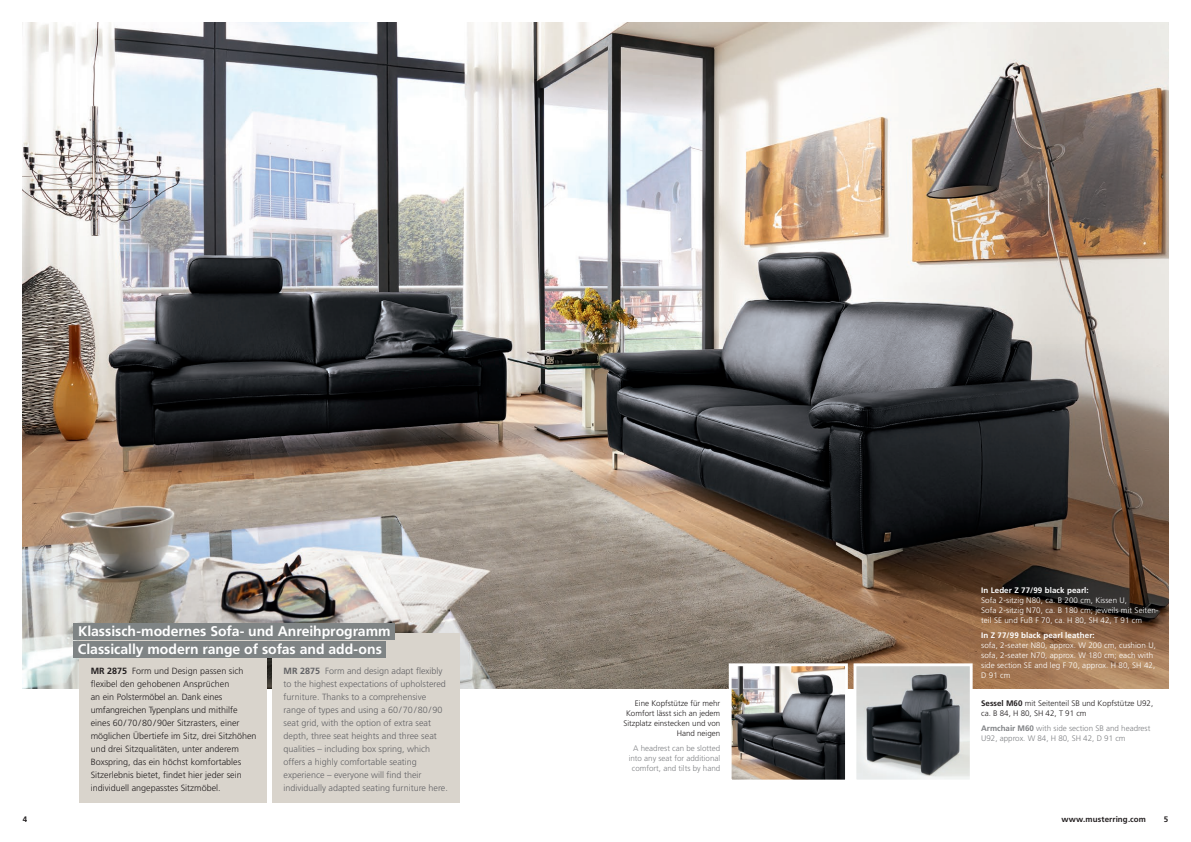
<style>
.page{position:relative;width:1191px;height:842px;background:#fff}
.page>*{position:absolute;margin:0;border:0;box-sizing:border-box;transform-origin:0 0}
.t1{font:700 14px/18.4px "Frutiger LT Std";letter-spacing:-.005em;color:#fff}
.t2{font:300 9px/13px "Frutiger LT Std";color:#636366}
.t3{font:300 9px/13px "Frutiger LT Std";color:#231f20}
.t4{font:700 9px "Frutiger LT Std";color:#231f20}
.t5{font:300 8px/10px "Frutiger LT Std";letter-spacing:.01em;color:#fff}
.t6{font:300 8px/10px "Frutiger LT Std";color:#231f20;text-align:right}
.t7{font:300 8px/10px "Frutiger LT Std";color:#808285;text-align:center}
.t8{font:700 8px "Frutiger LT Std";letter-spacing:.01em;color:#fff}
.t9{font:700 8px "Frutiger LT Std";letter-spacing:.015em;color:#231f20}
.s1{font-weight:700}
</style>
<div class="page">
<img style="left:23px;top:23px;width:1145px;height:666px">
<svg style="left:727px;top:662px;width:247px;height:118px;background:#898888"></svg>
<div style="left:79px;top:633px;width:187px;height:169px;background:#d9d4cc"></div>
<div style="left:272px;top:633px;width:187px;height:169px;background:#d9d4cc"></div>
<div style="left:74px;top:623px;width:321px;height:16px;background:#7f8485"></div>
<div style="left:74px;top:642px;width:312px;height:16px;background:#7f8485"></div>
<h1 class="t1" style="left:78px;top:622px;width:314px">Klassisch-modernes Sofa- und Anreihprogramm<br>Classically modern range of sofas and add-ons</h1>
<p class="t3" style="left:91px;top:664px;width:167px;text-indent:42px">Form und Design passen sich flexibel den gehobenen Ansprüchen<br>an ein Polstermöbel an. Dank eines umfangreichen Typenplans und mithilfe eines 60/70/80/90er Sitzrasters, einer möglichen Übertiefe im Sitz, drei Sitzhöhen und drei Sitzqualitäten, unter anderem Boxspring, das ein höchst komfortables Sitzerlebnis bietet, findet hier jeder sein individuell angepasstes Sitzmöbel.</p>
<p class="t2" style="left:283px;top:664px;width:166px"><span class="s1">MR 2875</span> Form and design adapt flexibly to the highest expectations of upholstered furniture. Thanks to a comprehensive range of types and using a 60/70/80/90 seat grid, with the option of extra seat depth, three seat heights and three seat qualities – including box spring, which offers a highly comfortable seating experience – everyone will find their individually adapted seating furniture here.</p>
<p class="t4" style="left:91px;top:665px;width:38px">MR 2875</p>
<p class="t6" style="left:623px;top:699px;width:98px">Eine Kopfstütze für mehr<br>Komfort lässt sich an jedem<br>Sitzplatz einstecken und von<br>Hand neigen</p>
<p class="t7" style="left:628px;top:744px;width:93px">A headrest can be slotted into any seat for additional comfort, and tilts by hand</p>
<p class="t8" style="left:981px;top:585px;width:109px">In Leder Z 77/99 black pearl:</p>
<p class="t5" style="left:981px;top:595px;width:179px">Sofa 2-sitzig N80, ca. B 200 cm, Kissen U,<br>Sofa 2-sitzig N70, ca. B 180 cm; jeweils mit Seiten&shy;teil SE und Fuß F 70, ca. H 80, SH 42, T 91 cm</p>
<p class="t8" style="left:981px;top:630px;width:115px">In Z 77/99 black pearl leather:</p>
<p class="t5" style="left:981px;top:640px;width:176px">sofa, 2-seater N80, approx. W 200 cm, cushion U, sofa, 2-seater N70, approx. W 180 cm; each with side section SE and leg F 70, approx. H 80, SH 42,</p>
<p class="t5" style="left:981px;top:670px;width:31px">D 91 cm</p>
<p class="t6" style="left:981px;top:699px;width:174px;text-align:left"><span class="s1">Sessel M60</span> mit Seitenteil SB und Kopfstütze U92, ca. B 84, H 80, SH 42, T 91 cm</p>
<p class="t7" style="left:981px;top:724px;width:171px;text-align:left"><span class="s1">Armchair M60</span> with side section SB and headrest<br>U92, approx. W 84, H 80, SH 42, D 91 cm</p>
<p class="t9" style="left:23px;top:815px;width:6px">4</p>
<p class="t9" style="left:1061px;top:815px;width:86px">www.musterring.com</p>
<p class="t9" style="left:1163px;top:815px;width:6px">5</p>
</div>
